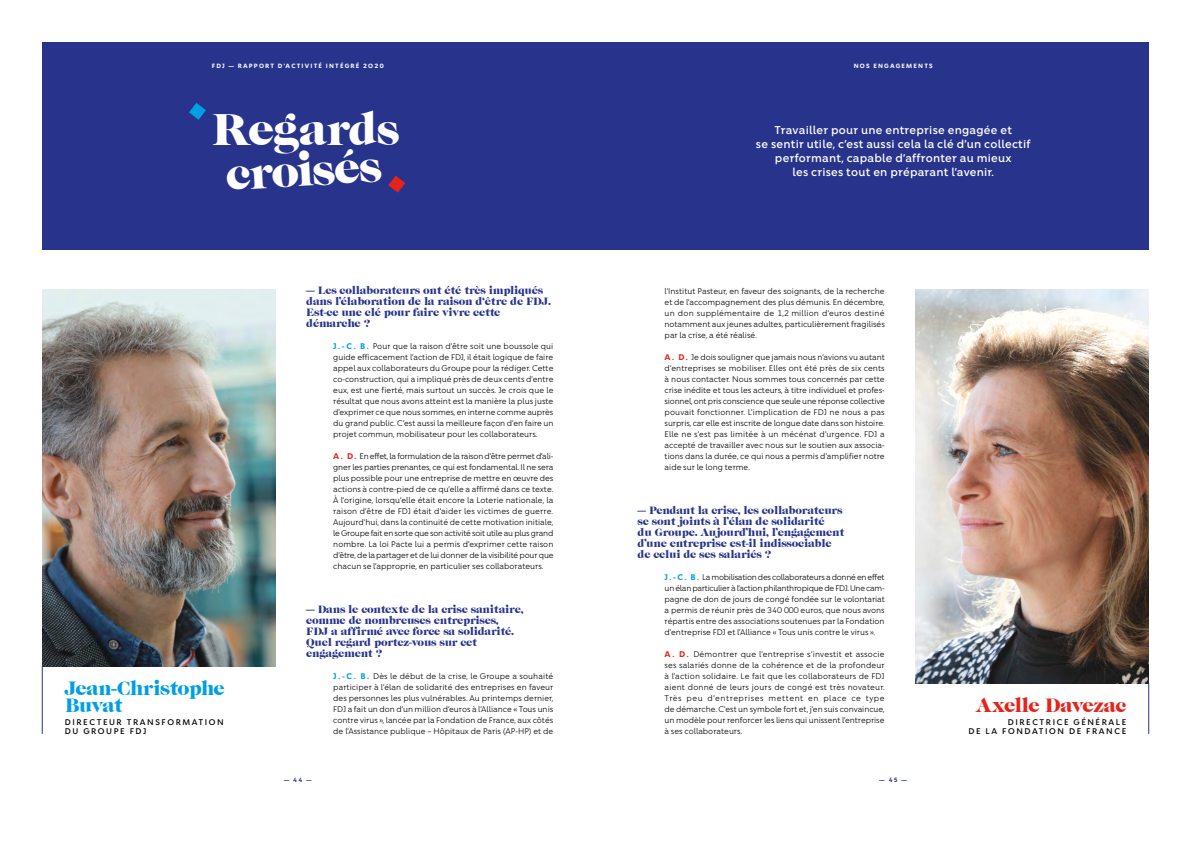
<style>
.page{position:relative;width:1191px;height:842px;background:#fff}
.page>*{position:absolute;margin:0;border:0;box-sizing:border-box;transform-origin:0 0}
.t1{font:46px "Caslon Graphique EF";letter-spacing:-.025em;color:#fff}
.t2{font:20px/17px "Caslon Graphique EF";letter-spacing:-.04em;color:#009fe3}
.t3{font:20px "Caslon Graphique EF";letter-spacing:-.035em;color:#e5231b}
.t4{font:11px/11px "Caslon Graphique EF";letter-spacing:-.02em;color:#28348b}
.t5{font:500 11px/14px "Chance";letter-spacing:.02em;color:#fff;text-align:center}
.t6{font:8px/11px "Chance";color:#000;text-align:justify}
.t7{font:500 8px/9px "Chance";letter-spacing:.2em;color:#000}
.t8{font:700 6px "Chance";letter-spacing:.2em;color:#fff}
.t9{font:700 6px "Chance";color:#28348b}
.s1{font-weight:700;color:#009fe3}
.s2{font-weight:700;color:#e5231b}
</style>
<div class="page">
<div style="left:42px;top:42px;width:1106px;height:208px;background:#28348b"></div>
<img style="left:42px;top:289px;width:234px;height:377px">
<img style="left:915px;top:289px;width:233px;height:394px">
<hr style="left:42px;top:666px;width:1px;height:68px;background:#28348b">
<hr style="left:1148px;top:683px;width:1px;height:51px;background:#28348b">
<svg style="left:388px;top:176px;width:17px;height:17px"></svg>
<svg style="left:189px;top:103px;width:17px;height:17px"></svg>
<p class="t8" style="left:212px;top:62px;width:173px">FDJ — RAPPORT D’ACTIVITÉ INTÉGRÉ 2O20</p>
<h1 class="t1" style="left:212px;top:104px;width:189px">Regards</h1>
<h1 class="t1" style="left:224px;top:149px;width:157px;rotate:-3deg">croisés</h1>
<h2 class="t2" style="left:65px;top:680px;width:162px">Jean-Christophe<br>Buvat</h2>
<p class="t7" style="left:65px;top:717px;width:160px">DIRECTEUR TRANSFORMATION<br>DU GROUPE FDJ</p>
<h3 class="t4" style="left:306px;top:285px;width:246px">— Les collaborateurs ont été très impliqués dans l’élaboration de la raison d‘être de FDJ.<br>Est-ce une clé pour faire vivre cette démarche ?</h3>
<p class="t6" style="left:333px;top:340px;width:222px"><span class="s1">J . - C . B .</span> Pour que la raison d’être soit une boussole qui guide efficacement l’action de FDJ, il était logique de faire appel aux collaborateurs du Groupe pour la rédiger. Cette co-construction, qui a impliqué près de deux cents d’entre eux, est une fierté, mais surtout un succès. Je crois que le résultat que nous avons atteint est la manière la plus juste d’exprimer ce que nous sommes, en interne comme auprès du grand public. C’est aussi la meilleure façon d’en faire un projet commun, mobilisateur pour les collaborateurs.</p>
<p class="t6" style="left:333px;top:450px;width:222px"><span class="s2">A . D .</span> En effet, la formulation de la raison d’être permet d’ali&shy;gner les parties prenantes, ce qui est fondamental. Il ne sera plus possible pour une entreprise de mettre en œuvre des actions à contre-pied de ce qu’elle a affirmé dans ce texte.<br>À l’origine, lorsqu’elle était encore la Loterie nationale, la raison d’être de FDJ était d’aider les victimes de guerre.<br>Aujourd’hui, dans la continuité de cette motivation initiale, le Groupe fait en sorte que son activité soit utile au plus grand nombre. La loi Pacte lui a permis d’exprimer cette raison d’être, de la partager et de lui donner de la visibilité pour que chacun se l’approprie, en particulier ses collaborateurs.</p>
<h3 class="t4" style="left:306px;top:604px;width:219px">— Dans le contexte de la crise sanitaire, comme de nombreuses entreprises,<br>FDJ a affirmé avec force sa solidarité.<br>Quel regard portez-vous sur cet engagement ?</h3>
<p class="t6" style="left:333px;top:670px;width:222px"><span class="s1">J . - C . B .</span> Dès le début de la crise, le Groupe a souhaité participer à l’élan de solidarité des entreprises en faveur des personnes les plus vulnérables. Au printemps dernier, FDJ a fait un don d’un million d’euros à l’Alliance « Tous unis contre virus », lancée par la Fondation de France, aux côtés de l’Assistance publique – Hôpitaux de Paris (AP-HP) et de</p>
<p class="t8" style="left:853px;top:62px;width:81px">NOS ENGAGEMENTS</p>
<h3 class="t5" style="left:756px;top:122px;width:276px">Travailler pour une entreprise engagée et<br>se sentir utile, c’est aussi cela la clé d’un collectif performant, capable d’affronter au mieux<br>les crises tout en préparant l’avenir.</h3>
<p class="t6" style="left:664px;top:285px;width:222px">l’Institut Pasteur, en faveur des soignants, de la recherche et de l’accompagnement des plus démunis. En décembre, un don supplémentaire de 1,2 million d’euros destiné notamment aux jeunes adultes, particulièrement fragilisés par la crise, a été réalisé.</p>
<p class="t6" style="left:664px;top:351px;width:222px"><span class="s2">A . D .</span> Je dois souligner que jamais nous n’avions vu autant d’entreprises se mobiliser. Elles ont été près de six cents à nous contacter. Nous sommes tous concernés par cette crise inédite et tous les acteurs, à titre individuel et profes&shy;sionnel, ont pris conscience que seule une réponse collective pouvait fonctionner. L’implication de FDJ ne nous a pas surpris, car elle est inscrite de longue date dans son histoire.<br>Elle ne s’est pas limitée à un mécénat d’urgence. FDJ a accepté de travailler avec nous sur le soutien aux associa&shy;tions dans la durée, ce qui nous a permis d’amplifier notre aide sur le long terme.</p>
<h3 class="t4" style="left:637px;top:505px;width:208px">— Pendant la crise, les collaborateurs se sont joints à l’élan de solidarité<br>du Groupe. Aujourd’hui, l’engagement d’une entreprise est-il indissociable de celui de ses salariés ?</h3>
<p class="t6" style="left:664px;top:571px;width:222px"><span class="s1">J . - C . B .</span> La mobilisation des collaborateurs a donné en effet un élan particulier à l’action philanthropique de FDJ. Une cam&shy;pagne de don de jours de congé fondée sur le volontariat a permis de réunir près de 340 000 euros, que nous avons répartis entre des associations soutenues par la Fondation d’entreprise FDJ et l’Alliance « Tous unis contre le virus ».</p>
<p class="t6" style="left:664px;top:648px;width:222px"><span class="s2">A . D .</span> Démontrer que l’entreprise s’investit et associe ses salariés donne de la cohérence et de la profondeur à l’action solidaire. Le fait que les collaborateurs de FDJ aient donné de leurs jours de congé est très novateur.<br>Très peu d’entreprises mettent en place ce type de démarche. C’est un symbole fort et, j’en suis convaincue, un modèle pour renforcer les liens qui unissent l’entreprise à ses collaborateurs.</p>
<h2 class="t3" style="left:976px;top:694px;width:152px">Axelle Davezac</h2>
<p class="t7" style="left:968px;top:717px;width:159px;text-align:right">DIRECTRICE GÉNÉRALE<br>DE LA FONDATION DE FRANCE</p>
<p class="t9" style="left:284px;top:776px;width:29px">— 44 —</p>
<p class="t9" style="left:879px;top:776px;width:29px">— 45 —</p>
</div>
